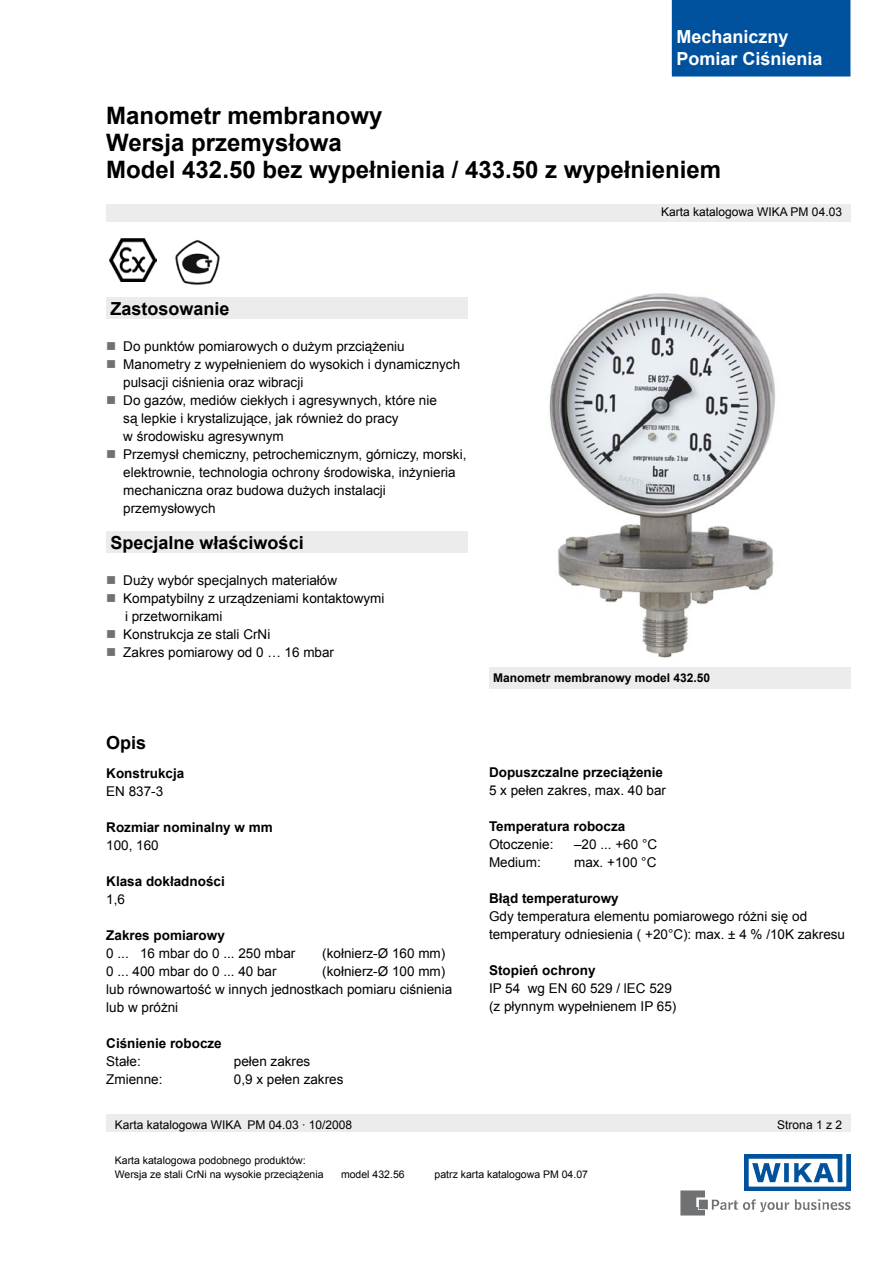
<style>
.page{position:relative;width:893px;height:1263px;background:#fff}
.page>*{position:absolute;margin:0;border:0;box-sizing:border-box;transform-origin:0 0}
.t1{font:700 24px/27px "Arial";color:#000}
.t2{font:700 18px "Arial";color:#000}
.t3{font:700 18px/21.6px "Arial";color:#fff}
.t4{font:13.5px/18px "Arial";color:#000}
.t5{font:700 13.5px "Arial";color:#000}
.t6{font:12px "Arial";color:#000}
.t7{font:700 12px "Arial";color:#000}
.t8{font:10.5px/13.5px "Arial";color:#000}
.s1{color:#707173}
</style>
<div class="page">
<img style="left:744px;top:1154px;width:106px;height:37px">
<img style="left:681px;top:1191px;width:169px;height:24px">
<div style="left:106px;top:1114px;width:744px;height:17px;background:#ececed"></div>
<div style="left:106px;top:204px;width:744px;height:17px;background:#ececed"></div>
<div style="left:672px;top:0;width:178px;height:76px;background:#00519e"></div>
<div style="left:106px;top:298px;width:362px;height:21px;background:#ececed"></div>
<div style="left:489px;top:668px;width:361px;height:21px;background:#ececed"></div>
<div style="left:106px;top:532px;width:362px;height:21px;background:#ececed"></div>
<img style="left:549px;top:293px;width:226px;height:365px">
<img style="left:110px;top:238px;width:46px;height:43px">
<img style="left:175px;top:240px;width:45px;height:45px">
<h2 class="t3" style="left:676px;top:27px;width:148px">Mechaniczny<br>Pomiar Ciśnienia</h2>
<h1 class="t1" style="left:106px;top:103px;width:616px">Manometr membranowy<br>Wersja przemysłowa<br>Model 432.50 bez wypełnienia / 433.50 z wypełnieniem</h1>
<p class="t6" style="left:661px;top:204px;width:182px">Karta katalogowa WIKA PM 04.03</p>
<h2 class="t2" style="left:111px;top:296px;width:121px">Zastosowanie</h2>
<p class="t4" style="left:106px;top:337px;width:300px"><span class="s1">■</span> Do punktów pomiarowych o dużym przciążeniu</p>
<p class="t4" style="left:123px;top:355px;width:338px;text-indent:-17px"><span class="s1">■</span> Manometry z wypełnieniem do wysokich i dynamicznych pulsacji ciśnienia oraz wibracji</p>
<p class="t4" style="left:123px;top:391px;width:315px;text-indent:-17px"><span class="s1">■</span> Do gazów, mediów ciekłych i agresywnych, które nie są lepkie i krystalizujące, jak również do pracy<br>w środowisku agresywnym</p>
<p class="t4" style="left:123px;top:445px;width:345px;text-indent:-17px"><span class="s1">■</span> Przemysł chemiczny, petrochemicznym, górniczy, morski, elektrownie, technologia ochrony środowiska, inżynieria mechaniczna oraz budowa dużych instalacji przemysłowych</p>
<h2 class="t2" style="left:111px;top:530px;width:195px">Specjalne właściwości</h2>
<p class="t4" style="left:106px;top:571px;width:232px"><span class="s1">■</span> Duży wybór specjalnych materiałów</p>
<p class="t4" style="left:125px;top:589px;width:261px;text-indent:-19px"><span class="s1">■</span> Kompatybilny z urządzeniami kontaktowymi i przetwornikami</p>
<p class="t4" style="left:106px;top:625px;width:166px"><span class="s1">■</span> Konstrukcja ze stali CrNi</p>
<p class="t4" style="left:106px;top:643px;width:229px"><span class="s1">■</span> Zakres pomiarowy od 0 … 16 mbar</p>
<h2 class="t2" style="left:106px;top:731px;width:42px">Opis</h2>
<p class="t5" style="left:106px;top:764px;width:80px">Konstrukcja</p>
<p class="t4" style="left:106px;top:782px;width:59px">EN 837-3</p>
<p class="t5" style="left:106px;top:818px;width:168px">Rozmiar nominalny w mm</p>
<p class="t4" style="left:106px;top:836px;width:54px">100, 160</p>
<p class="t5" style="left:106px;top:872px;width:120px">Klasa dokładności</p>
<p class="t4" style="left:106px;top:890px;width:20px">1,6</p>
<p class="t5" style="left:106px;top:926px;width:120px">Zakres pomiarowy</p>
<p class="t4" style="left:106px;top:944px;width:191px">0 ... 16 mbar do 0 ... 250 mbar</p>
<p class="t4" style="left:322px;top:944px;width:125px">(kołnierz-Ø 160 mm)</p>
<p class="t4" style="left:106px;top:962px;width:172px">0 ... 400 mbar do 0 ... 40 bar</p>
<p class="t4" style="left:106px;top:962px;width:347px;text-indent:216px">(kołnierz-Ø 100 mm) lub równowartość w innych jednostkach pomiaru ciśnienia lub w próżni</p>
<p class="t5" style="left:106px;top:1034px;width:117px">Ciśnienie robocze</p>
<p class="t4" style="left:106px;top:1052px;width:36px">Stałe:</p>
<p class="t4" style="left:234px;top:1052px;width:78px">pełen zakres</p>
<p class="t4" style="left:106px;top:1070px;width:58px">Zmienne:</p>
<p class="t4" style="left:234px;top:1070px;width:111px">0,9 x pełen zakres</p>
<p class="t7" style="left:493px;top:670px;width:218px">Manometr membranowy model 432.50</p>
<p class="t5" style="left:489px;top:763px;width:176px">Dopuszczalne przeciążenie</p>
<p class="t4" style="left:489px;top:781px;width:179px">5 x pełen zakres, max. 40 bar</p>
<p class="t5" style="left:489px;top:817px;width:138px">Temperatura robocza</p>
<p class="t4" style="left:489px;top:835px;width:66px">Otoczenie:</p>
<p class="t4" style="left:574px;top:835px;width:85px">–20 ... +60 °C</p>
<p class="t4" style="left:489px;top:853px;width:53px">Medium:</p>
<p class="t4" style="left:574px;top:853px;width:84px">max. +100 °C</p>
<p class="t5" style="left:489px;top:889px;width:131px">Błąd temperaturowy</p>
<p class="t4" style="left:489px;top:907px;width:358px">Gdy temperatura elementu pomiarowego różni się od temperatury odniesienia ( +20°C): max. ± 4 % /10K zakresu</p>
<p class="t5" style="left:489px;top:961px;width:108px">Stopień ochrony</p>
<p class="t4" style="left:489px;top:979px;width:189px">IP 54 wg EN 60 529 / lEC 529 (z płynnym wypełnienem IP 65)</p>
<p class="t6" style="left:115px;top:1117px;width:239px">Karta katalogowa WIKA PM 04.03 · 10/2008</p>
<p class="t6" style="left:777px;top:1117px;width:66px">Strona 1 z 2</p>
<p class="t8" style="left:115px;top:1154px;width:210px">Karta katalogowa podobnego produktów:<br>Wersja ze stali CrNi na wysokie przeciążenia</p>
<p class="t8" style="left:341px;top:1167px;width:65px">model 432.56</p>
<p class="t8" style="left:435px;top:1167px;width:155px">patrz karta katalogowa PM 04.07</p>
</div>
